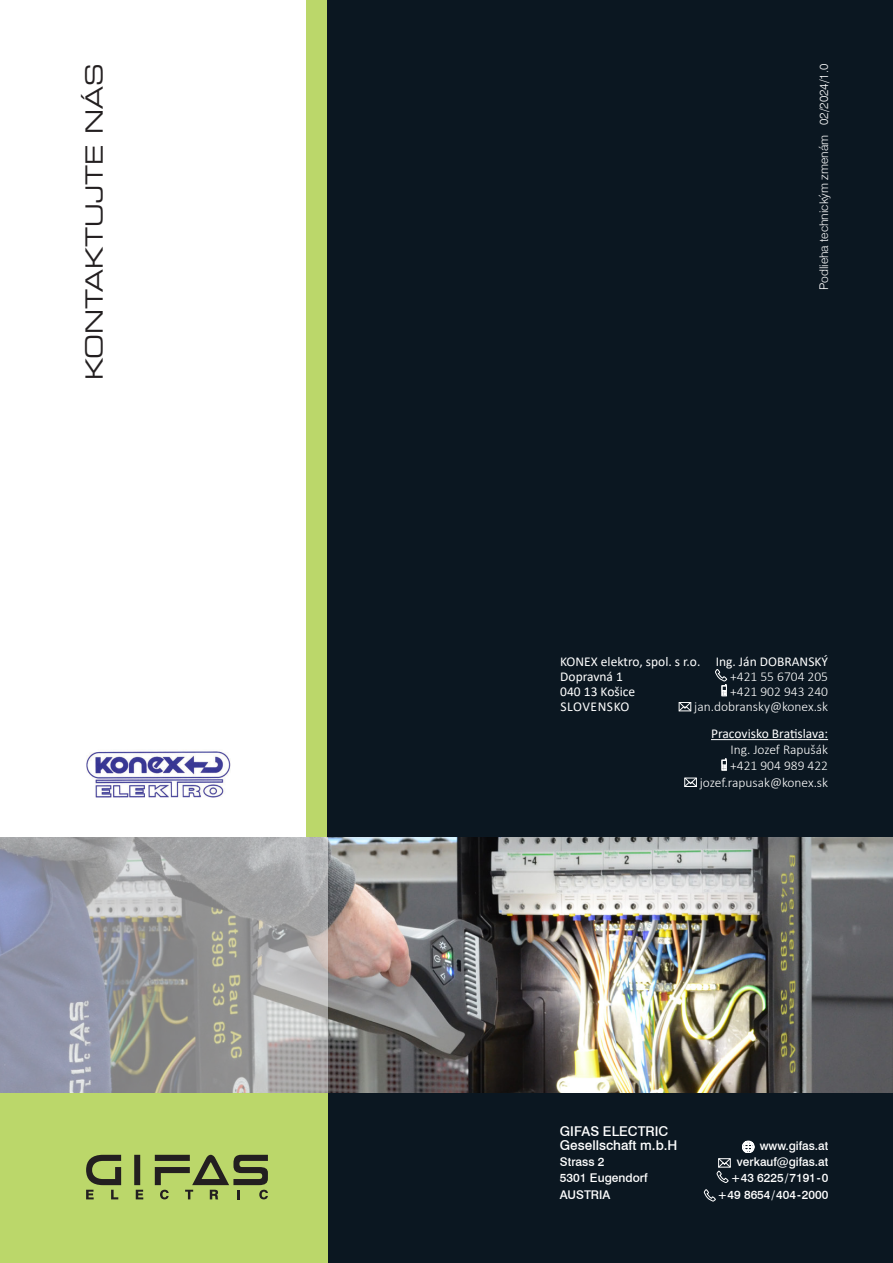
<style>
.page{position:relative;width:893px;height:1263px;background:#fff}
.page>*{position:absolute;margin:0;border:0;box-sizing:border-box;transform-origin:0 0}
.t1{font:expanded 23.55px "Square 721 BT";color:#231f20}
.t2{font:300 13.5px/15px "Calibri";color:#fff;text-align:right}
.t3{font:13.5px/15px "Calibri";color:#fff}
.t4{font:500 13.5px/13.5px "Swiss 721 BT";color:#fff}
.t5{font:500 12px/16.2px "Swiss 721 BT";color:#fff}
.t6{font:300 12px "Swiss 721 BT";color:#fff}
</style>
<div class="page">
<div style="left:306px;top:0;width:21px;height:1263px;background:#bbd76a"></div>
<div style="left:327px;top:0;width:566px;height:1263px;background:#0b1721"></div>
<div style="left:0;top:1083px;width:327px;height:180px;background:#bbd76a"></div>
<div style="left:134px;top:1155px;width:6px;height:30px;background:#231f20"></div>
<svg style="left:86px;top:1155px;width:35px;height:44px"></svg>
<svg style="left:136px;top:1190px;width:7px;height:9px"></svg>
<svg style="left:155px;top:1155px;width:113px;height:44px"></svg>
<svg style="left:742px;top:1141px;width:12px;height:12px"></svg>
<svg style="left:717px;top:1158px;width:14px;height:25px"></svg>
<svg style="left:704px;top:1189px;width:12px;height:12px"></svg>
<img style="left:327px;top:838px;width:566px;height:255px">
<svg style="left:0;top:838px;width:327px;height:255px"></svg>
<img style="left:86px;top:751px;width:145px;height:46px">
<hr style="left:711px;top:739px;width:117px;height:1px;background:#fff">
<div style="left:722px;top:685px;width:5px;height:11px;border:1px solid #fff"></div>
<svg style="left:715px;top:669px;width:12px;height:26px"></svg>
<svg style="left:681px;top:704px;width:8px;height:5px"></svg>
<div style="left:679px;top:702px;width:12px;height:9px;border:1px solid #fff"></div>
<div style="left:722px;top:760px;width:5px;height:10px;border:1px solid #fff"></div>
<svg style="left:722px;top:758px;width:4px;height:12px"></svg>
<svg style="left:686px;top:780px;width:9px;height:5px"></svg>
<div style="left:684px;top:778px;width:13px;height:9px;border:1px solid #fff"></div>
<h1 class="t1" style="left:80px;top:380px;width:318px;rotate:-90deg">KONTAKTUJTE NÁS</h1>
<p class="t6" style="left:817px;top:125px;width:63px;rotate:-90deg">02/2024/1.0</p>
<p class="t6" style="left:817px;top:290px;width:156px;rotate:-90deg">Podlieha technickým zmenám</p>
<p class="t3" style="left:560px;top:654px;width:142px">KONEX elektro, spol. s r.o.<br>Dopravná 1<br>040 13 Košice<br>SLOVENSKO</p>
<p class="t3" style="left:716px;top:654px;width:114px">Ing. Ján DOBRANSKÝ</p>
<p class="t2" style="left:694px;top:669px;width:135px">+421 55 6704 205<br>+421 902 943 240 jan.dobransky@konex.sk</p>
<p class="t3" style="left:711px;top:726px;width:119px">Pracovisko Bratislava:</p>
<p class="t2" style="left:700px;top:741px;width:130px;line-height:16.2px">Ing. Jozef Rapušák +421 904 989 422 jozef.rapusak@konex.sk</p>
<p class="t4" style="left:560px;top:1125px;width:119px">GIFAS ELECTRIC<br>Gesellschaft m.b.H</p>
<p class="t5" style="left:560px;top:1154px;width:89px">Strass 2<br>5301 Eugendorf<br>AUSTRIA</p>
<p class="t5" style="left:718px;top:1137px;width:112px;text-align:right">www.gifas.at verkauf@gifas.at +43 6225/7191-0 +49 8654/404-2000</p>
</div>
